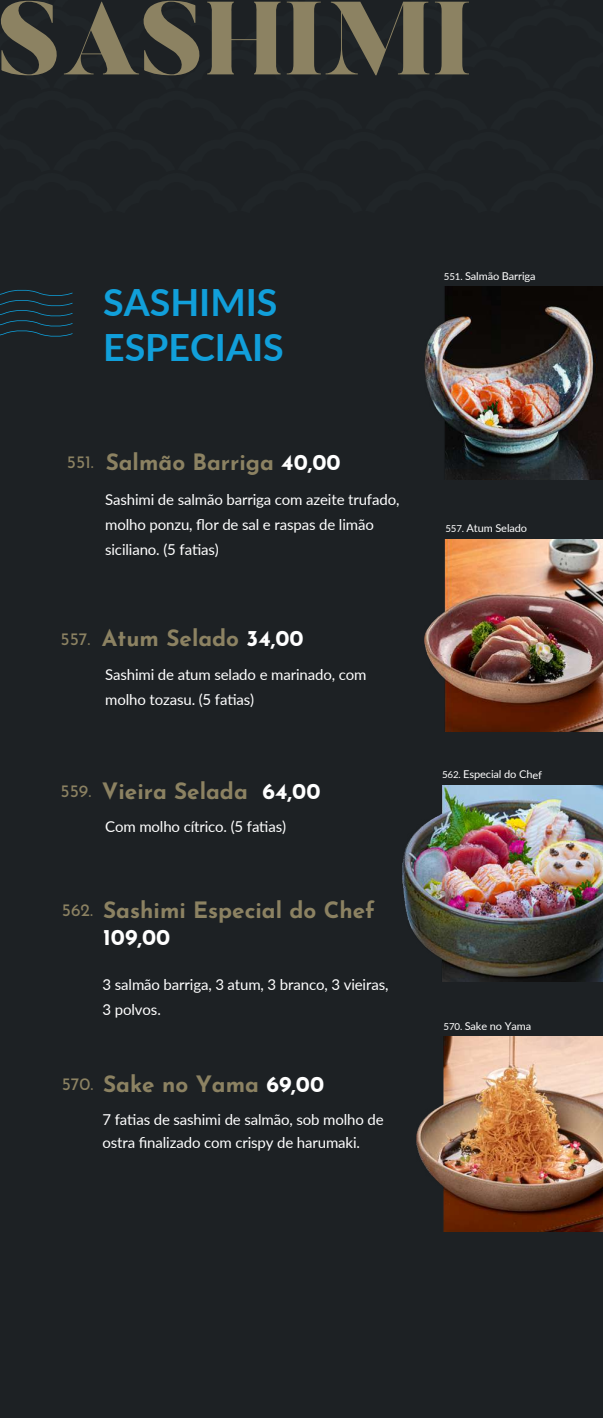
<style>
.page{position:relative;width:603px;height:1418px;background:#fff}
.page>*{position:absolute;margin:0;border:0;box-sizing:border-box;transform-origin:0 0}
.t1{font:900 103.25px "Butler";color:#8c8262}
.t2{font:700 37.5px/45px "Lato";color:#119fda}
.t3{font:700 22.5px "Josefin Sans";color:#8c8262}
.t4{font:700 22.5px "Josefin Sans";color:#fff}
.t5{font:17.5px "Josefin Sans";color:#8c8262}
.t6{font:15px/25px "Lato";letter-spacing:-.01em;color:#fff}
.t7{font:10.75px "Lato";letter-spacing:-.01em;color:#fff}
.s1{font-weight:400;font-size:17.5px}
.s2{color:#fff}
.s3{font-size:9.5px}
</style>
<div class="page">
<div style="left:0;top:0;width:602px;height:1417px;background:#1d2124"></div>
<img style="left:416px;top:1036px;width:186px;height:195px">
<img style="left:403px;top:785px;width:199px;height:196px">
<img style="left:424px;top:539px;width:178px;height:193px">
<img style="left:424px;top:286px;width:178px;height:193px">
<svg style="left:0;top:289px;width:73px;height:48px"></svg>
<h1 class="t1" style="left:-2px;top:-27px;width:476px">SASHIMI</h1>
<h2 class="t2" style="left:103px;top:278px;width:182px">SASHIMIS<br>ESPECIAIS</h2>
<h3 class="t3" style="left:67px;top:442px;width:275px"><span class="s1">551.</span> Salmão Barriga <span class="s2">40,00</span></h3>
<p class="t6" style="left:105px;top:486px;width:296px">Sashimi de salmão barriga com azeite trufado, molho ponzu, flor de sal e raspas de limão siciliano. (5 fatias)</p>
<h3 class="t3" style="left:61px;top:618px;width:244px"><span class="s1">557.</span> Atum Selado <span class="s2">34,00</span></h3>
<p class="t6" style="left:105px;top:661px;width:263px">Sashimi de atum selado e marinado, com molho tozasu. (5 fatias)</p>
<h3 class="t3" style="left:61px;top:771px;width:261px"><span class="s1">559.</span> Vieira Selada <span class="s2">64,00</span></h3>
<p class="t6" style="left:105px;top:813px;width:182px">Com molho cítrico. (5 fatias)</p>
<p class="t5" style="left:62px;top:895px;width:33px">562.</p>
<h3 class="t3" style="left:103px;top:889px;width:273px">Sashimi Especial do Chef</h3>
<h3 class="t4" style="left:103px;top:916px;width:69px">109,00</h3>
<p class="t6" style="left:103px;top:971px;width:287px">3 salmão barriga, 3 atum, 3 branco, 3 vieiras,<br>3 polvos.</p>
<h3 class="t3" style="left:62px;top:1063px;width:264px"><span class="s1">570.</span> Sake no Yama <span class="s2">69,00</span></h3>
<p class="t6" style="left:102px;top:1108px;width:282px;line-height:22.5px">7 fatias de sashimi de salmão, sob molho de ostra finalizado com crispy de harumaki.</p>
<p class="t7" style="left:443px;top:269px;width:93px"><span class="s3">551.</span> Salmão Barriga</p>
<p class="t7" style="left:445px;top:520px;width:83px"><span class="s3">557.</span> Atum Selado</p>
<p class="t7" style="left:442px;top:765px;width:101px;rotate:1deg"><span class="s3">562.</span> Especial do Chef</p>
<p class="t7" style="left:443px;top:1018px;width:89px"><span class="s3">570.</span> Sake no Yama</p>
</div>
